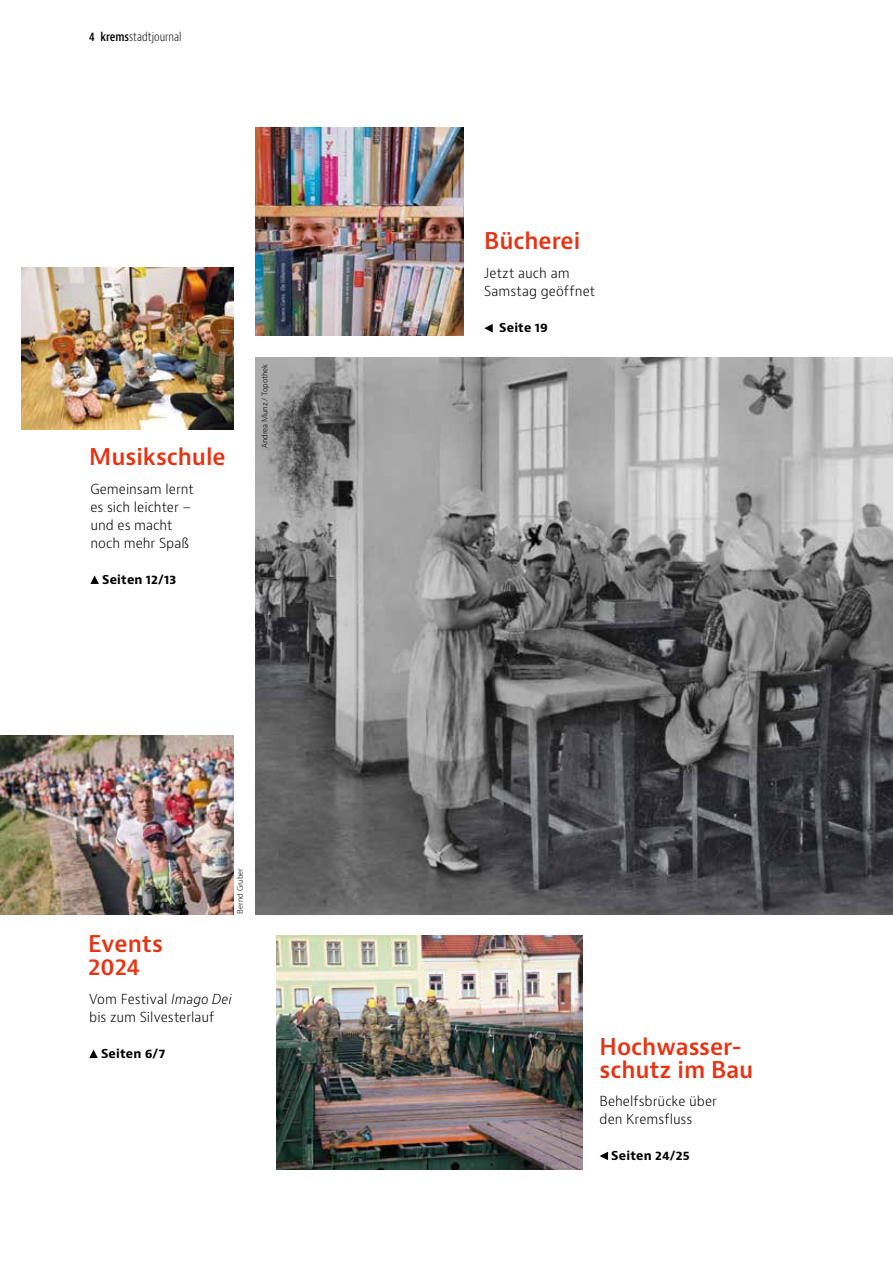
<style>
.page{position:relative;width:893px;height:1263px;background:#fff}
.page>*{position:absolute;margin:0;border:0;box-sizing:border-box;transform-origin:0 0}
.t1{font:600 22.5px/23.2px "Bernino Sans";color:#e63312}
.t2{font:300 13.5px/18px "Bernino Sans";color:#000}
.t3{font:700 12px "Bernino Sans";letter-spacing:.015em;color:#000}
.t4{font:300 condensed 12px "Bernino Sans";color:#000}
.t5{font:300 7.5px "Bernino Sans";letter-spacing:-.01em;color:#000}
.s1{font-weight:600}
.s2{font-style:italic}
</style>
<div class="page">
<img style="left:255px;top:357px;width:638px;height:557px">
<svg style="left:89px;top:1049px;width:9px;height:9px"></svg>
<svg style="left:90px;top:575px;width:9px;height:9px"></svg>
<img style="left:22px;top:267px;width:212px;height:162px">
<svg style="left:600px;top:1152px;width:8px;height:8px"></svg>
<img style="left:0;top:735px;width:234px;height:179px">
<img style="left:276px;top:935px;width:307px;height:234px">
<svg style="left:484px;top:324px;width:9px;height:8px"></svg>
<img style="left:255px;top:128px;width:208px;height:208px">
<p class="t4" style="left:89px;top:29px;width:94px"><span class="s1">4 krems</span>stadtjournal</p>
<h1 class="t1" style="left:89px;top:446px;width:138px">Musikschule</h1>
<p class="t2" style="left:90px;top:480px;width:105px">Gemeinsam lernt es sich leichter – und es macht noch mehr Spaß</p>
<p class="t3" style="left:102px;top:572px;width:76px">Seiten 12/13</p>
<p class="t5" style="left:260px;top:448px;width:86px;rotate:-90deg">Andrea Munz / Topothek</p>
<p class="t5" style="left:235px;top:914px;width:47px;rotate:-90deg">Bernd Gruber</p>
<h1 class="t1" style="left:88px;top:933px;width:76px">Events<br>2024</h1>
<p class="t2" style="left:89px;top:990px;width:144px">Vom Festival <span class="s2">Imago Dei </span>bis zum Silvesterlauf</p>
<p class="t3" style="left:101px;top:1046px;width:66px">Seiten 6/7</p>
<h1 class="t1" style="left:484px;top:230px;width:98px">Bücherei</h1>
<p class="t2" style="left:484px;top:265px;width:113px">Jetzt auch am<br>Samstag geöffnet</p>
<p class="t3" style="left:499px;top:320px;width:50px">Seite 19</p>
<h1 class="t1" style="left:600px;top:1036px;width:155px">Hochwasser&shy;schutz im Bau</h1>
<p class="t2" style="left:600px;top:1092px;width:119px">Behelfsbrücke über den Kremsfluss</p>
<p class="t3" style="left:611px;top:1148px;width:80px">Seiten 24/25</p>
</div>
